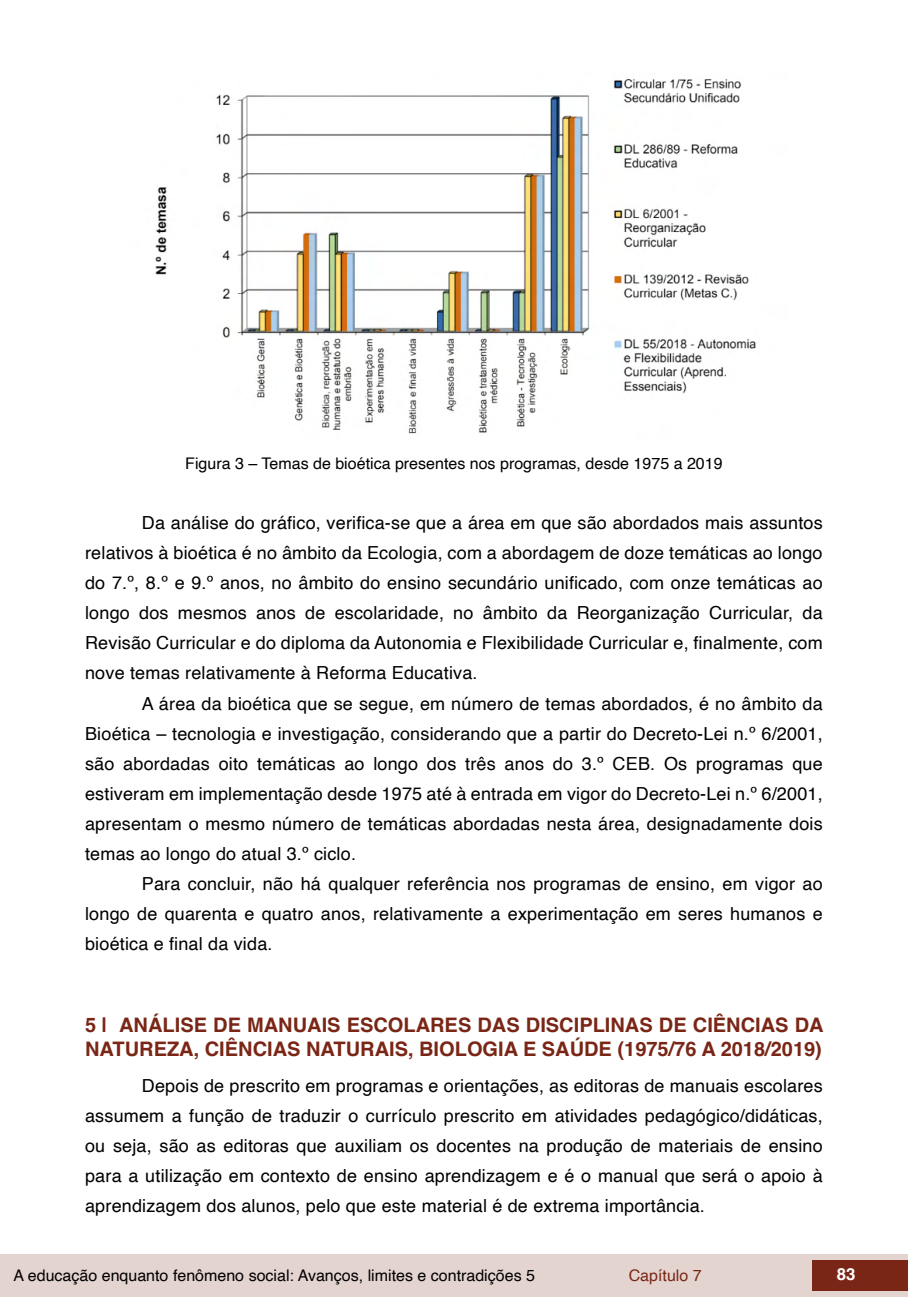
<style>
.page{position:relative;width:908px;height:1304px;background:#fff}
.page>*{position:absolute;margin:0;border:0;box-sizing:border-box;transform-origin:0 0}
.t1{font:700 20px/24px "Helvetica";color:#7a2616}
.t2{font:18px/30px "Helvetica";letter-spacing:.01em;color:#000;text-align:justify}
.t3{font:700 16.8px "Helvetica";color:#fff}
.t4{font:16px "Helvetica";color:#000}
.t5{font:16px "Helvetica";color:#7a2616}
</style>
<div class="page">
<div style="left:0;top:1254px;width:906px;height:43px;background:#e4d4d0"></div>
<div style="left:812px;top:1261px;width:95px;height:30px;background:#7a2616"></div>
<img style="left:155px;top:79px;width:601px;height:355px">
<p class="t4" style="left:185px;top:451px;width:538px">Figura 3 – Temas de bioética presentes nos programas, desde 1975 a 2019</p>
<p class="t2" style="left:85px;top:509px;width:738px;text-indent:57px">Da análise do gráfico, verifica-se que a área em que são abordados mais assuntos relativos à bioética é no âmbito da Ecologia, com a abordagem de doze temáticas ao longo do 7.º, 8.º e 9.º anos, no âmbito do ensino secundário unificado, com onze temáticas ao longo dos mesmos anos de escolaridade, no âmbito da Reorganização Curricular, da Revisão Curricular e do diploma da Autonomia e Flexibilidade Curricular e, finalmente, com nove temas relativamente à Reforma Educativa.</p>
<p class="t2" style="left:85px;top:689px;width:738px;text-indent:57px">A área da bioética que se segue, em número de temas abordados, é no âmbito da Bioética – tecnologia e investigação, considerando que a partir do Decreto-Lei n.º 6/2001, são abordadas oito temáticas ao longo dos três anos do 3.º CEB. Os programas que estiveram em implementação desde 1975 até à entrada em vigor do Decreto-Lei n.º 6/2001, apresentam o mesmo número de temáticas abordadas nesta área, designadamente dois temas ao longo do atual 3.º ciclo.</p>
<p class="t2" style="left:85px;top:869px;width:738px;text-indent:57px">Para concluir, não há qualquer referência nos programas de ensino, em vigor ao longo de quarenta e quatro anos, relativamente a experimentação em seres humanos e bioética e final da vida.</p>
<p class="t1" style="left:85px;top:1015px;width:739px">5 | ANÁLISE DE MANUAIS ESCOLARES DAS DISCIPLINAS DE CIÊNCIAS DA<br>NATUREZA, CIÊNCIAS NATURAIS, BIOLOGIA E SAÚDE (1975/76 A 2018/2019)</p>
<p class="t2" style="left:85px;top:1071px;width:738px;text-indent:57px">Depois de prescrito em programas e orientações, as editoras de manuais escolares assumem a função de traduzir o currículo prescrito em atividades pedagógico/didáticas, ou seja, são as editoras que auxiliam os docentes na produção de materiais de ensino para a utilização em contexto de ensino aprendizagem e é o manual que será o apoio à aprendizagem dos alunos, pelo que este material é de extrema importância.</p>
<p class="t4" style="left:14px;top:1263px;width:522px">A educação enquanto fenômeno social: Avanços, limites e contradições 5</p>
<p class="t5" style="left:628px;top:1263px;width:74px">Capítulo 7</p>
<p class="t3" style="left:836px;top:1264px;width:20px">83</p>
</div>
